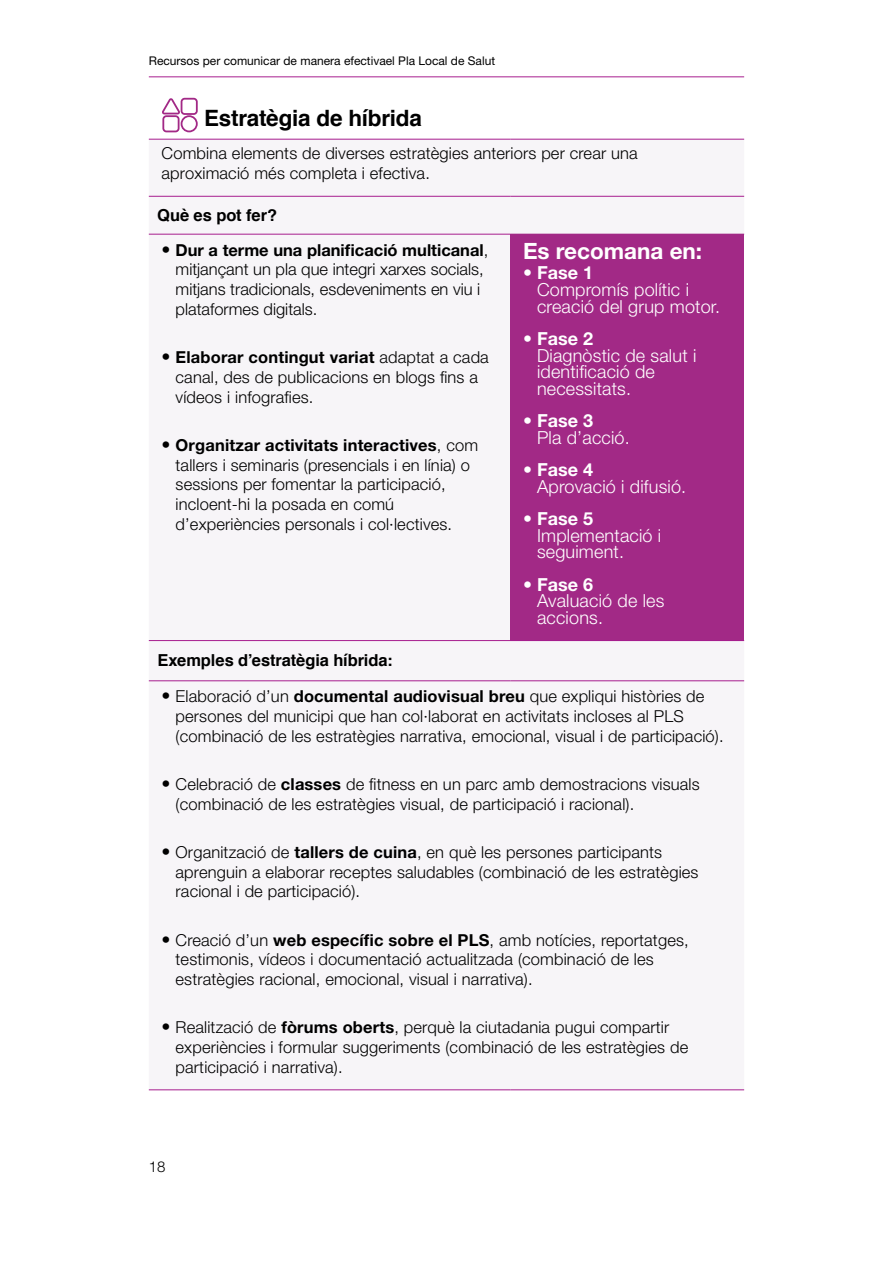
<style>
.page{position:relative;width:893px;height:1263px;background:#fff}
.page>*{position:absolute;margin:0;border:0;box-sizing:border-box;transform-origin:0 0}
.t1{font:700 22.5px "Helvetica";letter-spacing:-.01em;color:#000}
.t2{font:700 22.5px "Helvetica Neue LT Std";color:#fff}
.t3{font:300 18px/16.5px "Helvetica Neue LT Std";letter-spacing:.01em;color:#fff}
.t4{font:700 18px "Helvetica Neue LT Std";color:#fff}
.t5{font:300 16.5px/19.8px "Helvetica Neue LT Std";letter-spacing:.01em;color:#000}
.t6{font:700 16.5px "Helvetica";letter-spacing:-.005em;color:#000}
.t7{font:300 15px "Helvetica Neue LT Std";color:#000}
.t8{font:12px "Helvetica Neue LT Std";color:#000}
.s1{font-size:18px}
.s2{font-weight:700}
</style>
<div class="page">
<hr style="left:149px;top:77px;width:595px;height:1px;background:#a71d8e">
<div style="left:149px;top:195px;width:595px;height:487px;background:#f7f5f8"></div>
<div style="left:510px;top:234px;width:234px;height:406px;background:#a22986"></div>
<hr style="left:149px;top:234px;width:361px;height:1px;background:#a71d8e">
<hr style="left:149px;top:1089px;width:361px;height:1px;background:#a71d8e">
<hr style="left:510px;top:1089px;width:234px;height:1px;background:#a71d8e">
<hr style="left:149px;top:139px;width:361px;height:1px;background:#a71d8e">
<hr style="left:510px;top:139px;width:234px;height:1px;background:#a71d8e">
<hr style="left:149px;top:196px;width:361px;height:1px;background:#a71d8e">
<hr style="left:510px;top:196px;width:234px;height:1px;background:#a71d8e">
<hr style="left:149px;top:640px;width:361px;height:1px;background:#a71d8e">
<hr style="left:510px;top:640px;width:234px;height:1px;background:#a71d8e">
<hr style="left:149px;top:680px;width:361px;height:1px;background:#a71d8e">
<hr style="left:510px;top:680px;width:234px;height:1px;background:#a71d8e">
<svg style="left:162px;top:98px;width:36px;height:34px"></svg>
<p class="t8" style="left:149px;top:53px;width:348px">Recursos per comunicar de manera efectivael Pla Local de Salut</p>
<h1 class="t1" style="left:204px;top:100px;width:219px">Estratègia de híbrida</h1>
<p class="t5" style="left:162px;top:143px;width:478px">Combina elements de diverses estratègies anteriors per crear una aproximació més completa i efectiva.</p>
<p class="t6" style="left:157px;top:202px;width:121px">Què es pot fer?</p>
<p class="t5" style="left:176px;top:239px;width:314px;text-indent:-14px"><span class="s1">•</span> <span class="s2">Dur a terme una planificació multicanal</span>, mitjançant un pla que integri xarxes socials, mitjans tradicionals, esdeveniments en viu i plataformes digitals.</p>
<p class="t5" style="left:176px;top:347px;width:315px;text-indent:-14px"><span class="s1">•</span> <span class="s2">Elaborar contingut variat</span> adaptat a cada canal, des de publicacions en blogs fins a vídeos i infografies.</p>
<p class="t5" style="left:176px;top:435px;width:304px;text-indent:-14px"><span class="s1">•</span> <span class="s2">Organitzar activitats interactives</span>, com tallers i seminaris (presencials i en línia) o sessions per fomentar la participació, incloent-hi la posada en comú d’experiències personals i col·lectives.</p>
<h1 class="t2" style="left:523px;top:237px;width:181px">Es recomana en:</h1>
<p class="t4" style="left:523px;top:262px;width:72px">• Fase 1</p>
<p class="t3" style="left:537px;top:281px;width:185px">Compromís polític i creació del grup motor.</p>
<p class="t4" style="left:523px;top:327px;width:72px">• Fase 2</p>
<p class="t3" style="left:537px;top:346px;width:161px">Diagnòstic de salut i identificació de necessitats.</p>
<p class="t4" style="left:523px;top:409px;width:72px">• Fase 3</p>
<p class="t3" style="left:537px;top:428px;width:94px">Pla d’acció.</p>
<p class="t4" style="left:523px;top:458px;width:72px">• Fase 4</p>
<p class="t3" style="left:537px;top:477px;width:151px">Aprovació i difusió.</p>
<p class="t4" style="left:523px;top:507px;width:72px">• Fase 5</p>
<p class="t3" style="left:537px;top:527px;width:126px">Implementació i seguiment.</p>
<p class="t4" style="left:523px;top:573px;width:72px">• Fase 6</p>
<p class="t3" style="left:537px;top:592px;width:129px">Avaluació de les accions.</p>
<p class="t6" style="left:157px;top:646px;width:237px">Exemples d’estratègia híbrida:</p>
<p class="t5" style="left:176px;top:686px;width:550px;text-indent:-14px"><span class="s1">•</span> Elaboració d’un <span class="s2">documental audiovisual breu</span> que expliqui històries de persones del municipi que han col·laborat en activitats incloses al PLS (combinació de les estratègies narrativa, emocional, visual i de participació).</p>
<p class="t5" style="left:176px;top:774px;width:526px;text-indent:-14px"><span class="s1">•</span> Celebració de <span class="s2">classes</span> de fitness en un parc amb demostracions visuals (combinació de les estratègies visual, de participació i racional).</p>
<p class="t5" style="left:176px;top:842px;width:524px;text-indent:-14px"><span class="s1">•</span> Organització de <span class="s2">tallers de cuina</span>, en què les persones participants aprenguin a elaborar receptes saludables (combinació de les estratègies racional i de participació).</p>
<p class="t5" style="left:176px;top:929px;width:515px;text-indent:-14px"><span class="s1">•</span> Creació d’un <span class="s2">web específic sobre el PLS</span>, amb notícies, reportatges, testimonis, vídeos i documentació actualitzada (combinació de les estratègies racional, emocional, visual i narrativa).</p>
<p class="t5" style="left:176px;top:1017px;width:514px;text-indent:-14px"><span class="s1">•</span> Realització de <span class="s2">fòrums oberts</span>, perquè la ciutadania pugui compartir experiències i formular suggeriments (combinació de les estratègies de participació i narrativa).</p>
<p class="t7" style="left:149px;top:1157px;width:18px">18</p>
</div>
